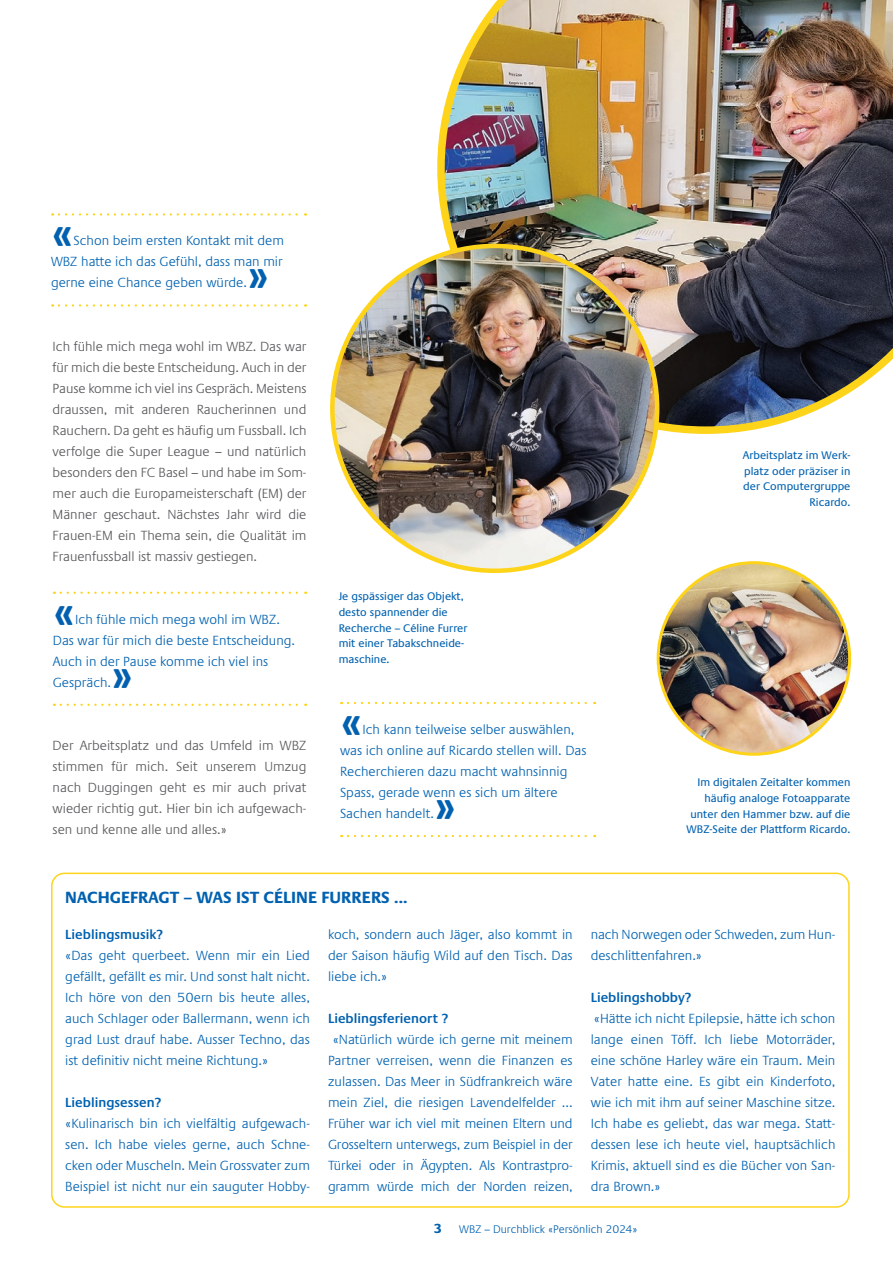
<style>
.page{position:relative;width:893px;height:1263px;background:#fff}
.page>*{position:absolute;margin:0;border:0;box-sizing:border-box;transform-origin:0 0}
.t1{font:700 45px "Praxis LT Pro";color:#0161b0}
.t2{font:700 16.5px "Praxis LT Pro";color:#0161b0}
.t3{font:300 13.5px/21px "Praxis LT Pro";color:#0161b0;text-align:justify}
.t4{font:300 13.5px/21px "Praxis LT Pro";letter-spacing:-.005em;color:#57585a;text-align:justify}
.t5{font:600 13.5px "Praxis LT Pro";color:#0161b0}
.t6{font:700 13.5px "Praxis LT Pro";color:#0161b0}
.t7{font:11.25px/15.8px "Praxis LT Pro";color:#0161b0;text-align:right}
.t8{font:300 11.25px "Praxis LT Pro";color:#0161b0}
</style>
<div class="page">
<div style="left:51px;top:872px;width:799px;height:336px;border:2px solid #fed41a;border-radius:13px"></div>
<img style="left:437px;top:0;width:456px;height:434px">
<svg style="left:59px;top:213px;width:247px;height:3px"></svg>
<svg style="left:59px;top:304px;width:247px;height:3px"></svg>
<svg style="left:348px;top:702px;width:247px;height:2px"></svg>
<svg style="left:348px;top:835px;width:247px;height:2px"></svg>
<img style="left:658px;top:563px;width:192px;height:191px;border-radius:96px">
<img style="left:332px;top:246px;width:325px;height:325px;border-radius:162px">
<svg style="left:61px;top:592px;width:245px;height:2px"></svg>
<svg style="left:61px;top:704px;width:245px;height:2px"></svg>
<h1 class="t1" style="left:51px;top:206px;width:24px">«</h1>
<p class="t3" style="left:51px;top:230px;width:234px;text-indent:23px">Schon beim ersten Kontakt mit dem WBZ hatte ich das Gefühl, dass man mir gerne eine Chance geben würde.</p>
<h1 class="t1" style="left:247px;top:248px;width:24px">»</h1>
<p class="t4" style="left:53px;top:336px;width:255px">Ich fühle mich mega wohl im WBZ. Das war für mich die beste Entscheidung. Auch in der Pause komme ich viel ins Gespräch. Meistens draussen, mit anderen Raucherinnen und Rauchern. Da geht es häufig um Fussball. Ich verfolge die Super League – und natürlich besonders den FC Basel – und habe im Som&shy;mer auch die Europameisterschaft (EM) der Männer geschaut. Nächstes Jahr wird die Frauen-EM ein Thema sein, die Qualität im Frauenfussball ist massiv gestiegen.</p>
<h1 class="t1" style="left:53px;top:584px;width:24px">«</h1>
<p class="t3" style="left:53px;top:609px;width:244px;text-align:left;text-indent:23px">Ich fühle mich mega wohl im WBZ.<br>Das war für mich die beste Entscheidung.<br>Auch in der Pause komme ich viel ins<br>Gespräch.</p>
<h1 class="t1" style="left:111px;top:647px;width:24px">»</h1>
<p class="t4" style="left:53px;top:735px;width:255px">Der Arbeitsplatz und das Umfeld im WBZ stimmen für mich. Seit unserem Umzug nach Duggingen geht es mir auch privat wieder richtig gut. Hier bin ich aufgewach&shy;sen und kenne alle und alles.»</p>
<p class="t7" style="left:339px;top:588px;width:130px;text-align:left">Je gspässiger das Objekt, desto spannender die<br>Recherche – Céline Furrer mit einer Tabakschneide&shy;maschine.</p>
<h1 class="t1" style="left:340px;top:695px;width:24px">«</h1>
<p class="t3" style="left:340px;top:719px;width:248px;text-align:left;text-indent:23px">Ich kann teilweise selber auswählen, was ich online auf Ricardo stellen will. Das Recherchieren dazu macht wahnsinnig Spass, gerade wenn es sich um ältere Sachen handelt.</p>
<h1 class="t1" style="left:434px;top:779px;width:24px">»</h1>
<p class="t7" style="left:743px;top:447px;width:109px">Arbeitsplatz im Werk&shy;platz oder präziser in der Computergruppe<br>Ricardo.</p>
<p class="t7" style="left:687px;top:774px;width:165px">Im digitalen Zeitalter kommen häufig analoge Fotoapparate unter den Hammer bzw. auf die<br>WBZ-Seite der Plattform Ricardo.</p>
<p class="t2" style="left:65px;top:887px;width:344px">NACHGEFRAGT – WAS IST CÉLINE FURRERS ...</p>
<p class="t5" style="left:65px;top:926px;width:100px">Lieblingsmusik?</p>
<p class="t3" style="left:65px;top:945px;width:246px">«Das geht querbeet. Wenn mir ein Lied gefällt, gefällt es mir. Und sonst halt nicht.<br>Ich höre von den 50ern bis heute alles, auch Schlager oder Ballermann, wenn ich grad Lust drauf habe. Ausser Techno, das ist definitiv nicht meine Richtung.»</p>
<p class="t5" style="left:65px;top:1094px;width:98px">Lieblingsessen?</p>
<p class="t3" style="left:65px;top:1113px;width:246px">«Kulinarisch bin ich vielfältig aufgewach&shy;sen. Ich habe vieles gerne, auch Schne&shy;cken oder Muscheln. Mein Grossvater zum Beispiel ist nicht nur ein sauguter Hobby-</p>
<p class="t3" style="left:328px;top:924px;width:246px">koch, sondern auch Jäger, also kommt in der Saison häufig Wild auf den Tisch. Das liebe ich.»</p>
<p class="t5" style="left:328px;top:1010px;width:122px">Lieblingsferienort ?</p>
<p class="t3" style="left:328px;top:1029px;width:246px;text-align:center">«Natürlich würde ich gerne mit meinem Partner verreisen, wenn die Finanzen es zulassen. Das Meer in Südfrankreich wäre mein Ziel, die riesigen Lavendelfelder ...<br>Früher war ich viel mit meinen Eltern und Grosseltern unterwegs, zum Beispiel in der Türkei oder in Ägypten. Als Kontrastpro&shy;gramm würde mich der Norden reizen,</p>
<p class="t3" style="left:591px;top:924px;width:246px">nach Norwegen oder Schweden, zum Hun&shy;deschlittenfahren.»</p>
<p class="t5" style="left:591px;top:989px;width:102px">Lieblingshobby?</p>
<p class="t3" style="left:591px;top:1008px;width:246px">«Hätte ich nicht Epilepsie, hätte ich schon lange einen Töff. Ich liebe Motorräder, eine schöne Harley wäre ein Traum. Mein Vater hatte eine. Es gibt ein Kinderfoto, wie ich mit ihm auf seiner Maschine sitze.<br>Ich habe es geliebt, das war mega. Statt&shy;dessen lese ich heute viel, hauptsächlich Krimis, aktuell sind es die Bücher von San&shy;dra Brown.»</p>
<p class="t6" style="left:434px;top:1220px;width:10px">3</p>
<p class="t8" style="left:459px;top:1222px;width:180px">WBZ – Durchblick «Persönlich 2024»</p>
</div>
